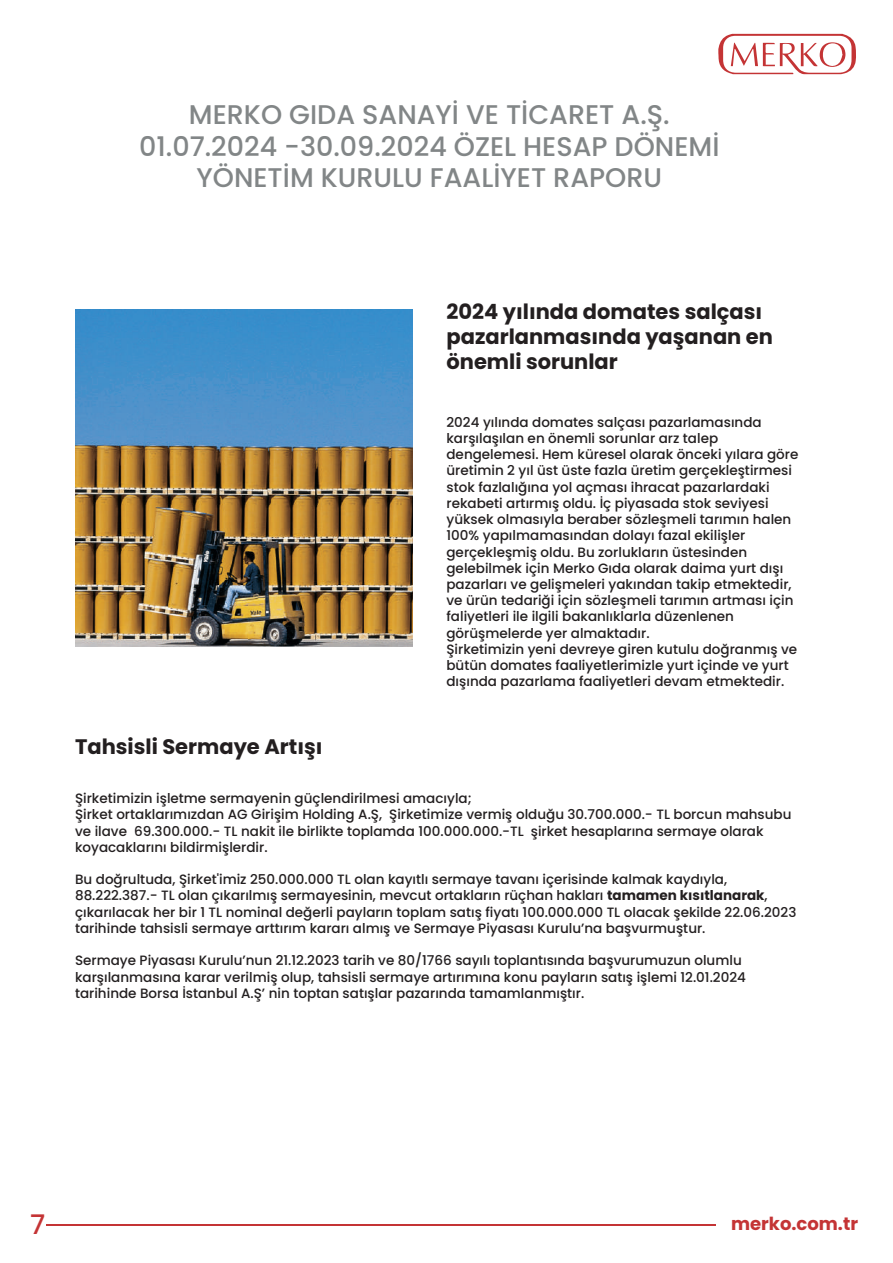
<style>
.page{position:relative;width:893px;height:1263px;background:#fff}
.page>*{position:absolute;margin:0;border:0;box-sizing:border-box;transform-origin:0 0}
.t1{font:500 27px/31.5px "Poppins";color:#828687;text-align:center}
.t2{font:500 27px "Poppins";color:#c43435}
.t3{font:700 21px/25.2px "Poppins";color:#231f20}
.t4{font:700 18px "Poppins";color:#c43435}
.t5{font:500 13.5px/16.2px "Poppins";color:#231f20}
.s1{font-weight:700}
</style>
<div class="page">
<svg style="left:718px;top:34px;width:138px;height:40px"></svg>
<img style="left:75px;top:309px;width:338px;height:338px">
<hr style="left:46px;top:1224px;width:670px;height:2px;background:#c43435">
<h1 class="t1" style="left:139px;top:99px;width:582px">MERKO GIDA SANAYİ VE TİCARET A.Ş.<br>01.07.2024 -30.09.2024 ÖZEL HESAP DÖNEMİ<br>YÖNETİM KURULU FAALİYET RAPORU</h1>
<h2 class="t3" style="left:446px;top:299px;width:328px">2024 yılında domates salçası pazarlanmasında yaşanan en önemli sorunlar</h2>
<p class="t5" style="left:446px;top:414px;width:353px">2024 yılında domates salçası pazarlamasında karşılaşılan en önemli sorunlar arz talep dengelemesi. Hem küresel olarak önceki yılara göre üretimin 2 yıl üst üste fazla üretim gerçekleştirmesi stok fazlalığına yol açması ihracat pazarlardaki rekabeti artırmış oldu. İç piyasada stok seviyesi yüksek olmasıyla beraber sözleşmeli tarımın halen 100% yapılmamasından dolayı fazal ekilişler gerçekleşmiş oldu. Bu zorlukların üstesinden gelebilmek için Merko Gıda olarak daima yurt dışı pazarları ve gelişmeleri yakından takip etmektedir, ve ürün tedariği için sözleşmeli tarımın artması için faliyetleri ile ilgili bakanlıklarla düzenlenen görüşmelerde yer almaktadır.<br>Şirketimizin yeni devreye giren kutulu doğranmış ve bütün domates faaliyetlerimizle yurt içinde ve yurt dışında pazarlama faaliyetleri devam etmektedir.</p>
<h2 class="t3" style="left:75px;top:735px;width:249px">Tahsisli Sermaye Artışı</h2>
<p class="t5" style="left:75px;top:790px;width:718px">Şirketimizin işletme sermayenin güçlendirilmesi amacıyla;<br>Şirket ortaklarımızdan AG Girişim Holding A.Ş, Şirketimize vermiş olduğu 30.700.000.- TL borcun mahsubu ve ilave 69.300.000.- TL nakit ile birlikte toplamda 100.000.000.-TL şirket hesaplarına sermaye olarak koyacaklarını bildirmişlerdir.</p>
<p class="t5" style="left:75px;top:871px;width:723px">Bu doğrultuda, Şirket'imiz 250.000.000 TL olan kayıtlı sermaye tavanı içerisinde kalmak kaydıyla, 88.222.387.- TL olan çıkarılmış sermayesinin, mevcut ortakların rüçhan hakları <span class="s1">tamamen kısıtlanarak</span>, çıkarılacak her bir 1 TL nominal değerli payların toplam satış fiyatı 100.000.000 TL olacak şekilde 22.06.2023 tarihinde tahsisli sermaye arttırım kararı almış ve Sermaye Piyasası Kurulu’na başvurmuştur.</p>
<p class="t5" style="left:75px;top:952px;width:672px">Sermaye Piyasası Kurulu’nun 21.12.2023 tarih ve 80/1766 sayılı toplantısında başvurumuzun olumlu karşılanmasına karar verilmiş olup, tahsisli sermaye artırımına konu payların satış işlemi 12.01.2024 tarihinde Borsa İstanbul A.Ş’ nin toptan satışlar pazarında tamamlanmıştır.</p>
<h1 class="t2" style="left:30px;top:1209px;width:17px">7</h1>
<h3 class="t4" style="left:731px;top:1213px;width:129px">merko.com.tr</h3>
</div>
